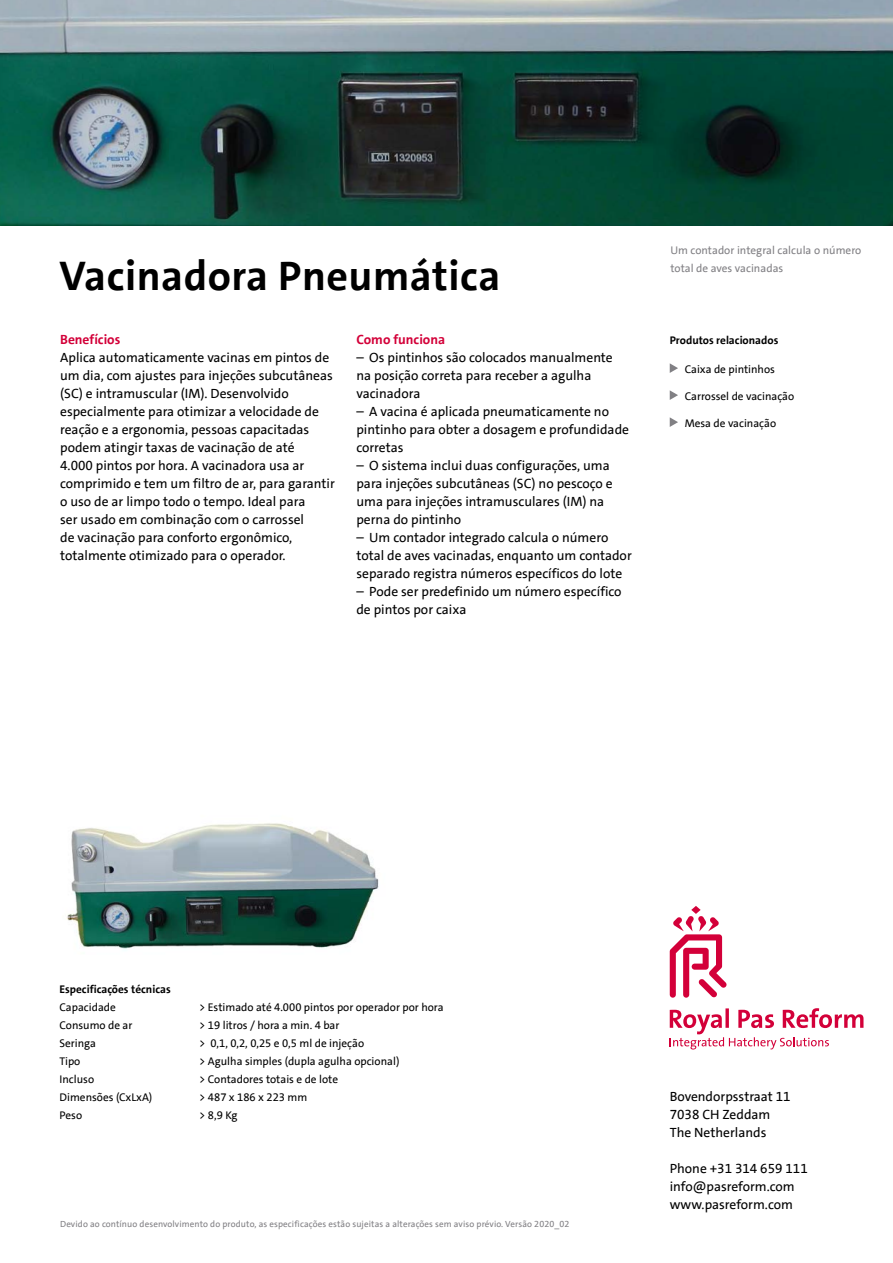
<style>
.page{position:relative;width:893px;height:1263px;background:#fff}
.page>*{position:absolute;margin:0;border:0;box-sizing:border-box;transform-origin:0 0}
.t1{font:700 42px "The Sans LT";letter-spacing:.01em;color:#000}
.t2{font:13.5px/18px "The Sans LT";color:#000}
.t3{font:700 13.5px "The Sans LT";color:#d30039}
.t4{font:11.25px/18px "The Sans LT";color:#000}
.t5{font:11.25px/18px "The Sans LT";letter-spacing:.005em;color:#818084}
.t6{font:700 11.25px "The Sans LT";color:#000}
.t7{font:9px "The Sans LT";letter-spacing:.01em;color:#818084}
</style>
<div class="page">
<svg style="left:670px;top:906px;width:193px;height:143px"></svg>
<img style="left:0;top:0;width:893px;height:225px">
<img style="left:66px;top:823px;width:313px;height:126px">
<svg style="left:670px;top:363px;width:8px;height:10px"></svg>
<svg style="left:670px;top:390px;width:8px;height:10px"></svg>
<svg style="left:670px;top:417px;width:8px;height:10px"></svg>
<h1 class="t1" style="left:60px;top:249px;width:442px">Vacinadora Pneumática</h1>
<p class="t3" style="left:60px;top:331px;width:62px">Benefícios</p>
<p class="t2" style="left:60px;top:349px;width:276px">Aplica automaticamente vacinas em pintos de um dia, com ajustes para injeções subcutâneas (SC) e intramuscular (IM). Desenvolvido especialmente para otimizar a velocidade de reação e a ergonomia, pessoas capacitadas podem atingir taxas de vacinação de até<br>4.000 pintos por hora. A vacinadora usa ar comprimido e tem um filtro de ar, para garantir o uso de ar limpo todo o tempo. Ideal para<br>ser usado em combinação com o carrossel<br>de vacinação para conforto ergonômico, totalmente otimizado para o operador.</p>
<p class="t3" style="left:356px;top:331px;width:90px">Como funciona</p>
<p class="t2" style="left:356px;top:349px;width:258px">– Os pintinhos são colocados manualmente na posição correta para receber a agulha vacinadora</p>
<p class="t2" style="left:356px;top:403px;width:274px">– A vacina é aplicada pneumaticamente no pintinho para obter a dosagem e profundidade corretas</p>
<p class="t2" style="left:356px;top:457px;width:258px">– O sistema inclui duas configurações, uma para injeções subcutâneas (SC) no pescoço e uma para injeções intramusculares (IM) na perna do pintinho</p>
<p class="t2" style="left:356px;top:529px;width:277px">– Um contador integrado calcula o número total de aves vacinadas, enquanto um contador separado registra números específicos do lote</p>
<p class="t2" style="left:356px;top:583px;width:267px">– Pode ser predefinido um número específico de pintos por caixa</p>
<p class="t5" style="left:670px;top:242px;width:193px">Um contador integral calcula o número total de aves vacinadas</p>
<p class="t6" style="left:670px;top:333px;width:110px">Produtos relacionados</p>
<p class="t4" style="left:685px;top:360px;width:92px">Caixa de pintinhos</p>
<p class="t4" style="left:685px;top:387px;width:111px">Carrossel de vacinação</p>
<p class="t4" style="left:685px;top:414px;width:93px">Mesa de vacinação</p>
<p class="t6" style="left:60px;top:981px;width:113px">Especificações técnicas</p>
<p class="t4" style="left:60px;top:998px;width:94px">Capacidade<br>Consumo de ar<br>Seringa<br>Tipo<br>Incluso<br>Dimensões (CxLxA)<br>Peso</p>
<p class="t4" style="left:199px;top:998px;width:246px">&gt; Estimado até 4.000 pintos por operador por hora &gt; 19 litros / hora a min. 4 bar<br>&gt; 0,1, 0,2, 0,25 e 0,5 ml de injeção<br>&gt; Agulha simples (dupla agulha opcional)<br>&gt; Contadores totais e de lote<br>&gt; 487 x 186 x 223 mm<br>&gt; 8,9 Kg</p>
<p class="t7" style="left:60px;top:1218px;width:511px">Devido ao contínuo desenvolvimento do produto, as especificações estão sujeitas a alterações sem aviso prévio. Versão 2020_02</p>
<p class="t2" style="left:670px;top:1087px;width:122px">Bovendorpsstraat 11<br>7038 CH Zeddam<br>The Netherlands</p>
<p class="t2" style="left:670px;top:1159px;width:140px">Phone +31 314 659 111 info@pasreform.com www.pasreform.com</p>
</div>
